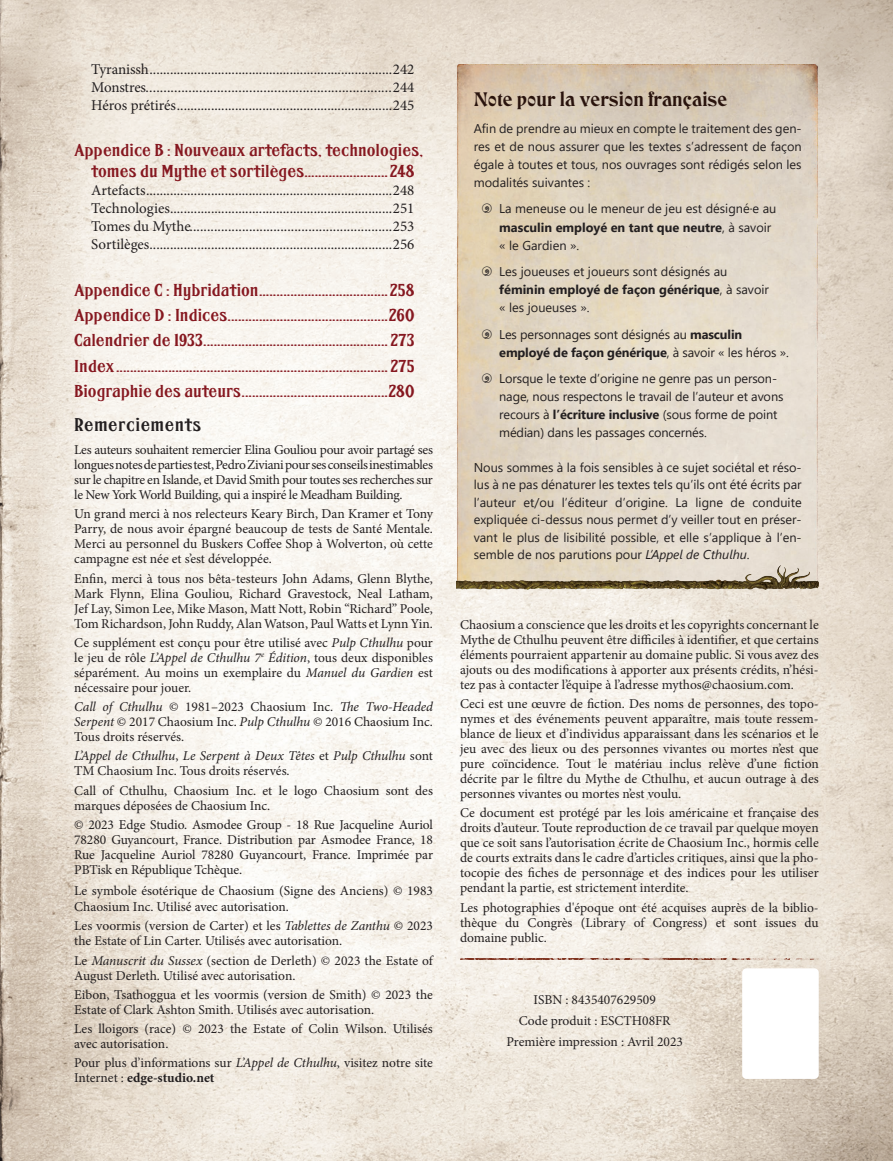
<style>
.page{position:relative;width:893px;height:1161px;background:#fff}
.page>*{position:absolute;margin:0;border:0;box-sizing:border-box;transform-origin:0 0}
.t1{font:19.5px "Cristoforo Cthulhu Regular";color:#29130d}
.t2{font:18px "FHA Condensed French NC";letter-spacing:.02em;color:#231f20;scale:1.25 1}
.t3{font:16.8px/25.2px "FHA Condensed French NC";color:#861820;text-align:center;scale:1.25 1}
.t4{font:15px/18px "Minion Pro";color:#231f20;text-align:justify}
.t5{font:13.5px/15px "Minion Pro";color:#231f20;text-align:justify}
.t6{font:italic 13.5px/15px "Minion Pro";letter-spacing:-.005em;color:#231f20}
.t7{font:12.75px/18px "Segoe UI";color:#231f20}
.s1{font-style:italic}
.s2{font-style:normal}
.s3{font-weight:700}
.s4{font-family:"Zymbols";font-size:12px}
</style>
<div class="page">
<img style="left:0;top:0;width:893px;height:1161px">
<img style="left:457px;top:64px;width:362px;height:502px">
<img style="left:457px;top:566px;width:362px;height:38px">
<img style="left:460px;top:958px;width:359px;height:1px">
<div style="left:742px;top:968px;width:77px;height:111px;background:#fff;border-radius:4px"></div>
<p class="t4" style="left:91px;top:60px;width:325px">Tyranissh.......................................................................242<br>Monstres.....................................................................244<br>Héros prétirés...............................................................245</p>
<p class="t3" style="left:74px;top:141px;width:281px;line-height:21px">Appendice B : Nouveaux artefacts, technologies, tomes du Mythe et sortilèges........................248</p>
<p class="t4" style="left:91px;top:182px;width:325px">Artefacts........................................................................248<br>Technologies.................................................................251<br>Tomes du Mythe..........................................................253<br>Sortilèges.......................................................................256</p>
<p class="t3" style="left:74px;top:278px;width:274px;text-align:justify">Appendice C : Hybridation.....................................258<br>Appendice D : Indices..............................................260<br>Calendrier de 1933.....................................................273<br>Index..............................................................................275<br>Biographie des auteurs..........................................280</p>
<h2 class="t2" style="left:74px;top:415px;width:103px">Remerciements</h2>
<p class="t5" style="left:74px;top:442px;width:360px">Les auteurs souhaitent remercier Elina Gouliou pour avoir partagé ses longues notes de parties test, Pedro Ziviani pour ses conseils inestimables sur le chapitre en Islande, et David Smith pour toutes ses recherches sur le New York World Building, qui a inspiré le Meadham Building.</p>
<p class="t5" style="left:74px;top:507px;width:360px">Un grand merci à nos relecteurs Keary Birch, Dan Kramer et Tony Parry, de nous avoir épargné beaucoup de tests de Santé Mentale.<br>Merci au personnel du Buskers Coffee Shop à Wolverton, où cette campagne est née et s’est développée.</p>
<p class="t5" style="left:74px;top:571px;width:360px">Enfin, merci à tous nos bêta-testeurs John Adams, Glenn Blythe, Mark Flynn, Elina Gouliou, Richard Gravestock, Neal Latham, Jef Lay, Simon Lee, Mike Mason, Matt Nott, Robin “Richard” Poole, Tom Richardson, John Ruddy, Alan Watson, Paul Watts et Lynn Yin.</p>
<p class="t5" style="left:74px;top:635px;width:360px">Ce supplément est conçu pour être utilisé avec <span class="s1">Pulp Cthulhu</span> pour le jeu de rôle <span class="s1">L’Appel de Cthulhu 7</span><sup>e</sup> <span class="s1">Édition</span>, tous deux disponibles séparément. Au moins un exemplaire du <span class="s1">Manuel du Gardien</span> est nécessaire pour jouer.</p>
<p class="t5" style="left:74px;top:699px;width:360px"><span class="s1">Call of Cthulhu</span> © 1981–2023 Chaosium Inc. <span class="s1">The Two-Headed Serpent</span> © 2017 Chaosium Inc. <span class="s1">Pulp Cthulhu</span> © 2016 Chaosium Inc.<br>Tous droits réservés.</p>
<p class="t6" style="left:74px;top:748px;width:360px">L’Appel de Cthulhu<span class="s2">,</span> Le Serpent à Deux Têtes <span class="s2">et</span> Pulp Cthulhu <span class="s2">sont<br>TM Chaosium Inc. Tous droits réservés.</span></p>
<p class="t5" style="left:74px;top:783px;width:360px">Call of Cthulhu, Chaosium Inc. et le logo Chaosium sont des marques déposées de Chaosium Inc.</p>
<p class="t5" style="left:74px;top:817px;width:360px">© 2023 Edge Studio. Asmodee Group - 18 Rue Jacqueline Auriol 78280 Guyancourt, France. Distribution par Asmodee France, 18<br>Rue Jacqueline Auriol 78280 Guyancourt, France. Imprimée par PBTisk en République Tchèque.</p>
<p class="t5" style="left:74px;top:882px;width:360px;line-height:16.5px">Le symbole ésotérique de Chaosium (Signe des Anciens) © 1983<br>Chaosium Inc. Utilisé avec autorisation.</p>
<p class="t5" style="left:74px;top:919px;width:360px">Les voormis (version de Carter) et les <span class="s1">Tablettes de Zanthu</span> © 2023 the Estate of Lin Carter. Utilisés avec autorisation.</p>
<p class="t5" style="left:74px;top:953px;width:360px">Le <span class="s1">Manuscrit du Sussex</span> (section de Derleth) © 2023 the Estate of<br>August Derleth. Utilisé avec autorisation.</p>
<p class="t5" style="left:74px;top:987px;width:360px">Eibon, Tsathoggua et les voormis (version de Smith) © 2023 the<br>Estate of Clark Ashton Smith. Utilisés avec autorisation.</p>
<p class="t5" style="left:74px;top:1021px;width:360px">Les lloigors (race) © 2023 the Estate of Colin Wilson. Utilisés avec autorisation.</p>
<p class="t5" style="left:74px;top:1056px;width:360px">Pour plus d’informations sur <span class="s1">L’Appel de Cthulhu</span>, visitez notre site<br>Internet : <span class="s3">edge-studio.net</span></p>
<h1 class="t1" style="left:474px;top:89px;width:255px">Note pour la version française</h1>
<p class="t7" style="left:474px;top:118px;width:329px;text-align:justify">Afin de prendre au mieux en compte le traitement des gen&shy;res et de nous assurer que les textes s’adressent de façon égale à toutes et tous, nos ouvrages sont rédigés selon les modalités suivantes :</p>
<p class="t7" style="left:499px;top:199px;width:279px;text-indent:-17px"><span class="s4">i</span> La meneuse ou le meneur de jeu est désigné·e au <span class="s3">masculin employé en tant que neutre</span>, à savoir « le Gardien ».</p>
<p class="t7" style="left:499px;top:261px;width:271px;text-indent:-17px"><span class="s4">i</span> Les joueuses et joueurs sont désignés au <span class="s3">féminin employé de façon générique</span>, à savoir « les joueuses ».</p>
<p class="t7" style="left:499px;top:324px;width:291px;text-indent:-17px"><span class="s4">i</span> Les personnages sont désignés au <span class="s3">masculin employé de façon générique</span>, à savoir « les héros ».</p>
<p class="t7" style="left:499px;top:368px;width:286px;text-indent:-17px"><span class="s4">i</span> Lorsque le texte d’origine ne genre pas un person&shy;nage, nous respectons le travail de l’auteur et avons recours à <span class="s3">l’écriture inclusive</span> (sous forme de point médian) dans les passages concernés.</p>
<p class="t7" style="left:474px;top:457px;width:329px;line-height:17.5px;text-align:justify">Nous sommes à la fois sensibles à ce sujet sociétal et réso&shy;lus à ne pas dénaturer les textes tels qu’ils ont été écrits par l’auteur et/ou l’éditeur d’origine. La ligne de conduite expliquée ci-dessus nous permet d’y veiller tout en préser&shy;vant le plus de lisibilité possible, et elle s’applique à l’en&shy;semble de nos parutions pour <span class="s1">L’Appel de Cthulhu</span>.</p>
<p class="t5" style="left:460px;top:617px;width:360px">Chaosium a conscience que les droits et les copyrights concernant le Mythe de Cthulhu peuvent être difficiles à identifier, et que certains éléments pourraient appartenir au domaine public. Si vous avez des ajouts ou des modifications à apporter aux présents crédits, n’hési&shy;tez pas à contacter l’équipe à l’adresse mythos@chaosium.com.</p>
<p class="t5" style="left:460px;top:696px;width:360px">Ceci est une œuvre de fiction. Des noms de personnes, des topo&shy;nymes et des événements peuvent apparaître, mais toute ressem&shy;blance de lieux et d’individus apparaissant dans les scénarios et le jeu avec des lieux ou des personnes vivantes ou mortes n’est que pure coïncidence. Tout le matériau inclus relève d’une fiction décrite par le filtre du Mythe de Cthulhu, et aucun outrage à des personnes vivantes ou mortes n’est voulu.</p>
<p class="t5" style="left:460px;top:806px;width:360px">Ce document est protégé par les lois américaine et française des droits d’auteur. Toute reproduction de ce travail par quelque moyen que ce soit sans l’autorisation écrite de Chaosium Inc., hormis celle de courts extraits dans le cadre d’articles critiques, ainsi que la pho&shy;tocopie des fiches de personnage et des indices pour les utiliser pendant la partie, est strictement interdite.</p>
<p class="t5" style="left:460px;top:900px;width:360px">Les photographies d'époque ont été acquises auprès de la biblio&shy;thèque du Congrès (Library of Congress) et sont issues du domaine public.</p>
<p class="t5" style="left:506px;top:990px;width:178px;line-height:20.7px;text-align:center">ISBN : 8435407629509<br>Code produit : ESCTH08FR<br>Première impression : Avril 2023</p>
</div>
